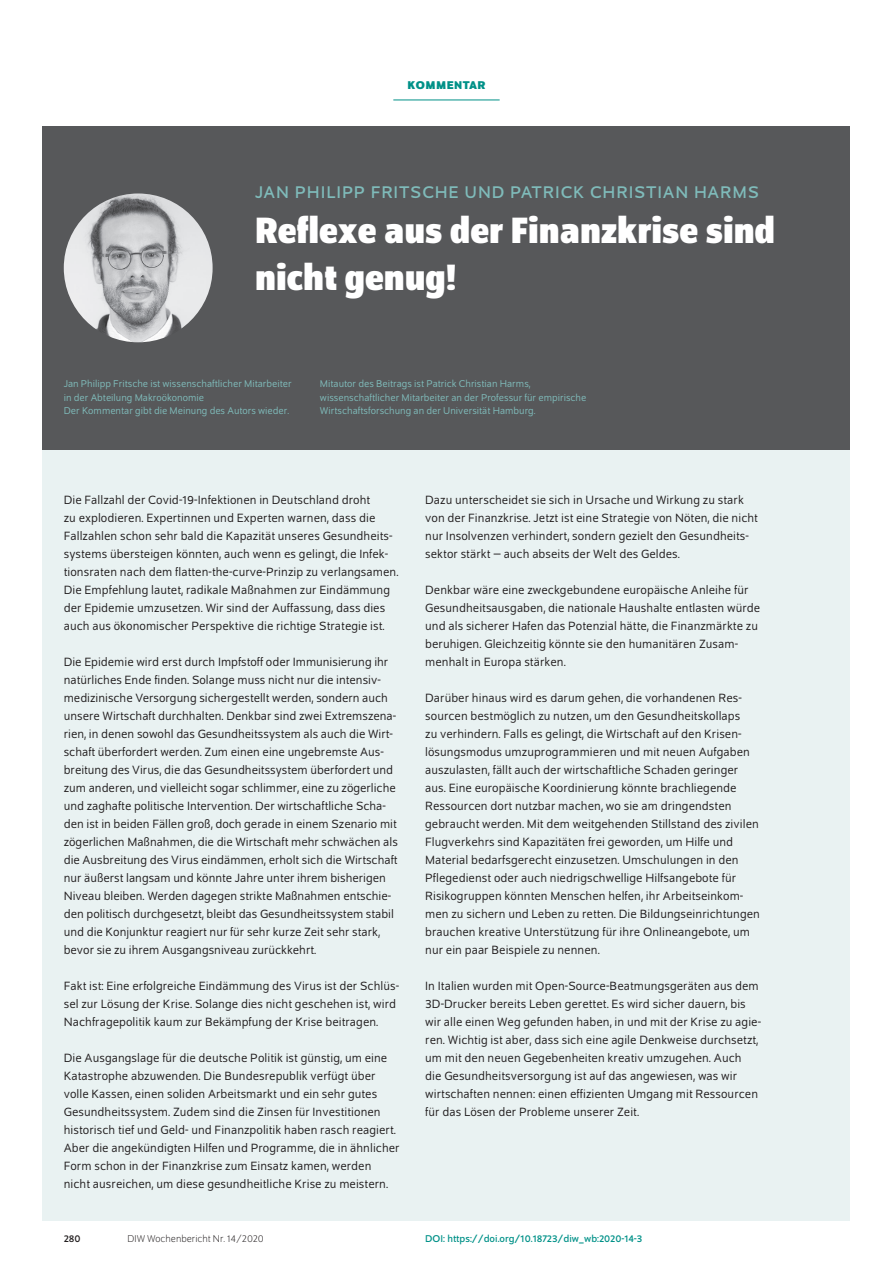
<style>
.page{position:relative;width:893px;height:1263px;background:#fff}
.page>*{position:absolute;margin:0;border:0;box-sizing:border-box;transform-origin:0 0}
.t1{font:700 semi-condensed 39px/46.8px "Schumpeter";color:#fff}
.t2{font:18px "Schumpeter";letter-spacing:.05em;color:#7fbbba}
.t3{font:12.75px/18px "Schumpeter Blond";letter-spacing:.005em;color:#231f20}
.t4{font:700 12px "Schumpeter";letter-spacing:.04em;color:#009188}
.t5{font:10.5px/13.5px "Schumpeter Blond";color:#7fbbba}
.t6{font:10.5px "Schumpeter";color:#009188}
.t7{font:300 10.5px "Schumpeter";color:#231f20}
.t8{font:10.5px "Schumpeter";color:#231f20}
</style>
<div class="page">
<div style="left:43px;top:126px;width:807px;height:324px;background:#57585a"></div>
<hr style="left:393px;top:100px;width:107px;height:1px;background:#009188">
<img style="left:64px;top:193px;width:149px;height:149px;border-radius:74px">
<div style="left:43px;top:450px;width:807px;height:770px;background:#e9f2f2"></div>
<p class="t4" style="left:407px;top:79px;width:80px">KOMMENTAR</p>
<h2 class="t2" style="left:255px;top:183px;width:505px">JAN PHILIPP FRITSCHE UND PATRICK CHRISTIAN HARMS</h2>
<h1 class="t1" style="left:255px;top:207px;width:522px">Reflexe aus der Finanzkrise sind nicht genug!</h1>
<p class="t5" style="left:64px;top:377px;width:229px">Jan Philipp Fritsche ist wissenschaftlicher Mitarbeiter in der Abteilung Makroökonomie<br>Der Kommentar gibt die Meinung des Autors wieder.</p>
<p class="t5" style="left:320px;top:377px;width:268px">Mitautor des Beitrags ist Patrick Christian Harms, wissenschaftlicher Mitarbeiter an der Professur für empirische<br>Wirtschaftsforschung an der Universität Hamburg.</p>
<p class="t3" style="left:64px;top:491px;width:336px">Die Fallzahl der Covid-19-Infektionen in Deutschland droht<br>zu explodieren. Expertinnen und Experten warnen, dass die Fallzahlen schon sehr bald die Kapazität unseres Gesundheits&shy;systems übersteigen könnten, auch wenn es gelingt, die Infek&shy;tionsraten nach dem flatten-the-curve-Prinzip zu verlangsamen.<br>Die Empfehlung lautet, radikale Maßnahmen zur Eindämmung der Epidemie umzusetzen. Wir sind der Auffassung, dass dies auch aus ökonomischer Perspektive die richtige Strategie ist.</p>
<p class="t3" style="left:64px;top:653px;width:336px">Die Epidemie wird erst durch Impfstoff oder Immunisierung ihr natürliches Ende finden. Solange muss nicht nur die intensiv&shy;medizinische Versorgung sichergestellt werden, sondern auch unsere Wirtschaft durchhalten. Denkbar sind zwei Extremszena&shy;rien, in denen sowohl das Gesundheitssystem als auch die Wirt&shy;schaft überfordert werden. Zum einen eine ungebremste Aus&shy;breitung des Virus, die das Gesundheitssystem überfordert und zum anderen, und vielleicht sogar schlimmer, eine zu zögerliche und zaghafte politische Intervention. Der wirtschaftliche Scha&shy;den ist in beiden Fällen groß, doch gerade in einem Szenario mit zögerlichen Maßnahmen, die die Wirtschaft mehr schwächen als die Ausbreitung des Virus eindämmen, erholt sich die Wirtschaft nur äußerst langsam und könnte Jahre unter ihrem bisherigen Niveau bleiben. Werden dagegen strikte Maßnahmen entschie&shy;den politisch durchgesetzt, bleibt das Gesundheitssystem stabil und die Konjunktur reagiert nur für sehr kurze Zeit sehr stark, bevor sie zu ihrem Ausgangsniveau zurückkehrt.</p>
<p class="t3" style="left:64px;top:977px;width:337px">Fakt ist: Eine erfolgreiche Eindämmung des Virus ist der Schlüs&shy;sel zur Lösung der Krise. Solange dies nicht geschehen ist, wird<br>Nachfragepolitik kaum zur Bekämpfung der Krise beitragen.</p>
<p class="t3" style="left:64px;top:1049px;width:337px">Die Ausgangslage für die deutsche Politik ist günstig, um eine Katastrophe abzuwenden. Die Bundesrepublik verfügt über volle Kassen, einen soliden Arbeitsmarkt und ein sehr gutes Gesundheitssystem. Zudem sind die Zinsen für Investitionen historisch tief und Geld- und Finanzpolitik haben rasch reagiert.<br>Aber die angekündigten Hilfen und Programme, die in ähnlicher Form schon in der Finanzkrise zum Einsatz kamen, werden nicht ausreichen, um diese gesundheitliche Krise zu meistern.</p>
<p class="t3" style="left:425px;top:491px;width:334px">Dazu unterscheidet sie sich in Ursache und Wirkung zu stark von der Finanzkrise. Jetzt ist eine Strategie von Nöten, die nicht nur Insolvenzen verhindert, sondern gezielt den Gesundheits&shy;sektor stärkt – auch abseits der Welt des Geldes.</p>
<p class="t3" style="left:425px;top:581px;width:337px">Denkbar wäre eine zweckgebundene europäische Anleihe für Gesundheitsausgaben, die nationale Haushalte entlasten würde und als sicherer Hafen das Potenzial hätte, die Finanzmärkte zu beruhigen. Gleichzeitig könnte sie den humanitären Zusam&shy;menhalt in Europa stärken.</p>
<p class="t3" style="left:425px;top:689px;width:336px">Darüber hinaus wird es darum gehen, die vorhandenen Res&shy;sourcen bestmöglich zu nutzen, um den Gesundheitskollaps<br>zu verhindern. Falls es gelingt, die Wirtschaft auf den Krisen&shy;lösungsmodus umzuprogrammieren und mit neuen Aufgaben auszulasten, fällt auch der wirtschaftliche Schaden geringer aus. Eine europäische Koordinierung könnte brachliegende Ressourcen dort nutzbar machen, wo sie am dringendsten gebraucht werden. Mit dem weitgehenden Stillstand des zivilen Flugverkehrs sind Kapazitäten frei geworden, um Hilfe und Material bedarfsgerecht einzusetzen. Umschulungen in den Pflegedienst oder auch niedrigschwellige Hilfsangebote für Risikogruppen könnten Menschen helfen, ihr Arbeitseinkom&shy;men zu sichern und Leben zu retten. Die Bildungseinrichtungen brauchen kreative Unterstützung für ihre Onlineangebote, um nur ein paar Beispiele zu nennen.</p>
<p class="t3" style="left:425px;top:977px;width:337px">In Italien wurden mit Open-Source-Beatmungsgeräten aus dem 3D-Drucker bereits Leben gerettet. Es wird sicher dauern, bis wir alle einen Weg gefunden haben, in und mit der Krise zu agie&shy;ren. Wichtig ist aber, dass sich eine agile Denkweise durchsetzt, um mit den neuen Gegebenheiten kreativ umzugehen. Auch<br>die Gesundheitsversorgung ist auf das angewiesen, was wir wirtschaften nennen: einen effizienten Umgang mit Ressourcen für das Lösen der Probleme unserer Zeit.</p>
<p class="t8" style="left:64px;top:1233px;width:18px">280</p>
<p class="t7" style="left:128px;top:1234px;width:138px">DIW Wochenbericht Nr. 14/2020</p>
<p class="t6" style="left:425px;top:1233px;width:219px">DOI: https://doi.org/10.18723/diw_wb:2020-14-3</p>
</div>
